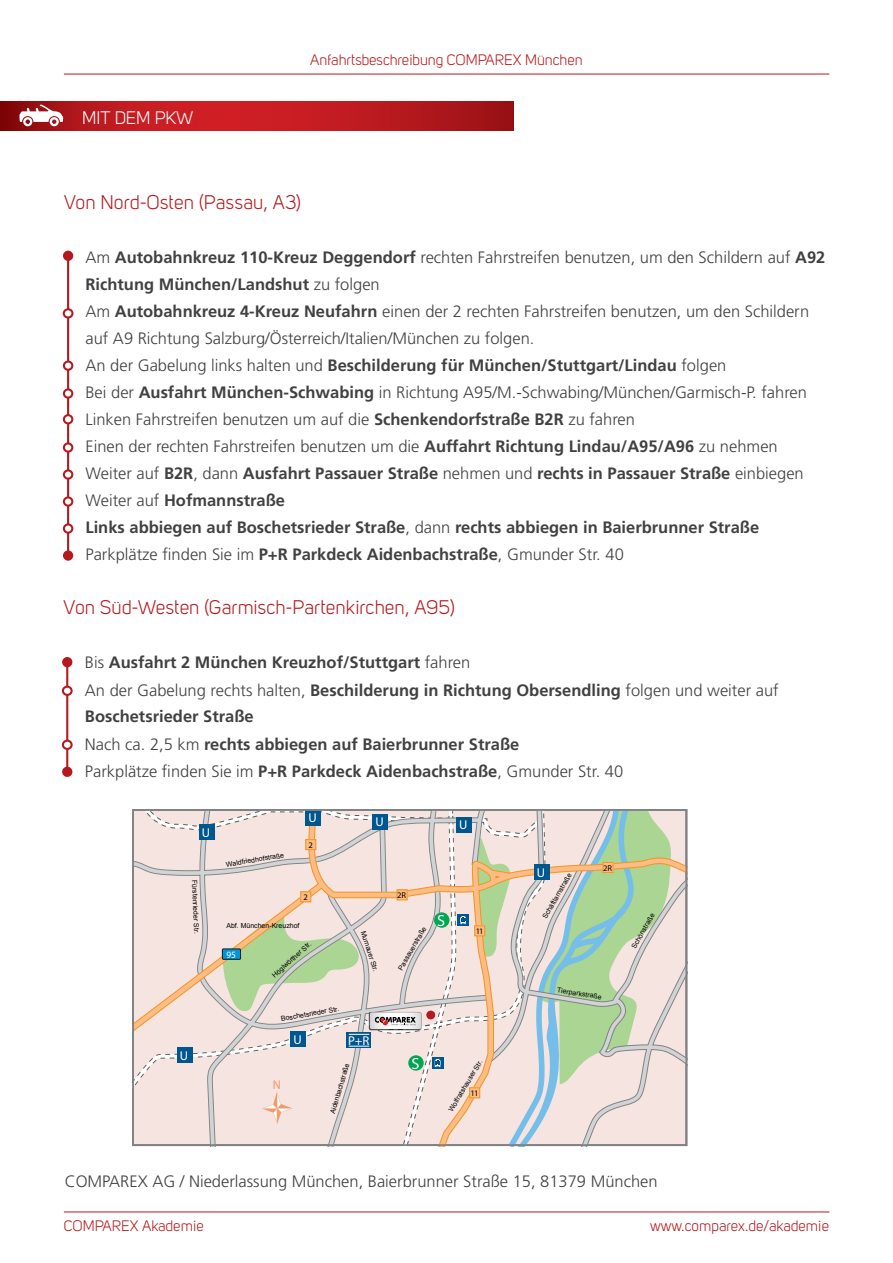
<style>
.page{position:relative;width:893px;height:1263px;background:#fff}
.page>*{position:absolute;margin:0;border:0;box-sizing:border-box;transform-origin:0 0}
.t1{font:19.5px "Uni Sans Book";letter-spacing:.005em;color:#b5191e}
.t2{font:18px "Uni Sans Book";color:#fff}
.t3{font:700 16.5px/27px "Frutiger LT";color:#414042}
.t4{font:300 16.5px/27px "Frutiger LT";color:#414042}
.t5{font:700 16.2px "Frutiger";color:#fff}
.t6{font:15px "Uni Sans Book";color:#b5191e}
.t7{font:700 12.75px "Frutiger";color:#fff}
.t8{font:12.6px "Sparkasse Rg";color:#f09c69}
.t9{font:700 9.6px "Frutiger";color:#fff}
.t10{font:700 8.55px "Frutiger";letter-spacing:-.05em;color:#000}
.t11{font:6.9px "Arial";letter-spacing:-.005em;color:#000003}
.s1{font-weight:300;font-size:15px;color:#cf1f25}
.s2{font-weight:300}
.s3{font-size:15px;color:#cf1f25}
.s4{font-weight:700}
</style>
<div class="page">
<hr style="left:64px;top:1211px;width:765px;height:1px;background:#b5191e">
<hr style="left:64px;top:74px;width:765px;height:1px;background:#b5191e">
<svg style="left:0;top:102px;width:514px;height:28px;background:#b9191e"></svg>
<svg style="left:19px;top:105px;width:44px;height:21px"></svg>
<div style="left:63px;top:251px;width:10px;height:10px;background:#b5191e;border-radius:50%"></div>
<hr style="left:67px;top:259px;width:2px;height:296px;background:#b5191e">
<div style="left:63px;top:550px;width:10px;height:11px;background:#b5191e;border-radius:50%"></div>
<div style="left:64px;top:309px;width:8px;height:8px;background:#fff;border-radius:50%"></div>
<div style="left:63px;top:308px;width:10px;height:10px;border:2px solid #b5191e;border-radius:50%"></div>
<div style="left:64px;top:361px;width:8px;height:9px;background:#fff;border-radius:50%"></div>
<div style="left:63px;top:360px;width:10px;height:11px;border:2px solid #b5191e;border-radius:50%"></div>
<div style="left:64px;top:389px;width:8px;height:9px;background:#fff;border-radius:50%"></div>
<div style="left:63px;top:388px;width:10px;height:11px;border:2px solid #b5191e;border-radius:50%"></div>
<div style="left:64px;top:415px;width:8px;height:8px;background:#fff;border-radius:50%"></div>
<div style="left:63px;top:414px;width:10px;height:10px;border:2px solid #b5191e;border-radius:50%"></div>
<div style="left:64px;top:443px;width:8px;height:9px;background:#fff;border-radius:50%"></div>
<div style="left:63px;top:442px;width:10px;height:11px;border:2px solid #b5191e;border-radius:50%"></div>
<div style="left:64px;top:470px;width:8px;height:9px;background:#fff;border-radius:50%"></div>
<div style="left:63px;top:469px;width:10px;height:11px;border:2px solid #b5191e;border-radius:50%"></div>
<div style="left:64px;top:497px;width:8px;height:9px;background:#fff;border-radius:50%"></div>
<div style="left:63px;top:496px;width:10px;height:11px;border:2px solid #b5191e;border-radius:50%"></div>
<div style="left:64px;top:524px;width:8px;height:9px;background:#fff;border-radius:50%"></div>
<div style="left:63px;top:523px;width:10px;height:11px;border:2px solid #b5191e;border-radius:50%"></div>
<svg style="left:132px;top:809px;width:555px;height:337px;background:#d8ccc7"></svg>
<svg style="left:132px;top:810px;width:539px;height:336px;background:#dcd7cc"></svg>
<div style="left:426px;top:1010px;width:9px;height:9px;background:#b5191e;border-radius:50%"></div>
<div style="left:62px;top:657px;width:10px;height:10px;background:#b5191e;border-radius:50%"></div>
<hr style="left:66px;top:662px;width:2px;height:108px;background:#b5191e">
<div style="left:63px;top:687px;width:9px;height:8px;background:#fff;border-radius:50%"></div>
<div style="left:62px;top:686px;width:11px;height:10px;border:2px solid #b5191e;border-radius:50%"></div>
<div style="left:63px;top:741px;width:9px;height:8px;background:#fff;border-radius:50%"></div>
<div style="left:62px;top:740px;width:11px;height:10px;border:2px solid #b5191e;border-radius:50%"></div>
<div style="left:62px;top:767px;width:10px;height:10px;background:#b5191e;border-radius:50%"></div>
<p class="t2" style="left:82px;top:108px;width:113px">MIT DEM PKW</p>
<p class="t6" style="left:310px;top:52px;width:274px">Anfahrtsbeschreibung COMPAREX München</p>
<p class="t1" style="left:64px;top:191px;width:238px">Von Nord-Osten (Passau, A3)</p>
<p class="t3" style="left:85px;top:244px;width:741px;text-indent:-21px"><span class="s1">•</span> <span class="s2">Am</span> Autobahnkreuz 110-Kreuz Deggendorf <span class="s2">rechten Fahrstreifen benutzen, um den Schildern auf</span> A92<br>Richtung München/Landshut <span class="s2">zu folgen</span></p>
<p class="t4" style="left:85px;top:298px;width:725px;text-indent:-21px"><span class="s3">•</span> Am <span class="s4">Autobahnkreuz 4-Kreuz Neufahrn</span> einen der 2 rechten Fahrstreifen benutzen, um den Schildern auf A9 Richtung Salzburg/Österreich/Italien/München zu folgen.</p>
<p class="t3" style="left:64px;top:352px;width:664px"><span class="s1">•</span> <span class="s2">An der Gabelung links halten und</span> Beschilderung für München/Stuttgart/Lindau <span class="s2">folgen</span></p>
<p class="t4" style="left:64px;top:379px;width:744px"><span class="s3">•</span> Bei der <span class="s4">Ausfahrt München-Schwabing</span> in Richtung A95/M.-Schwabing/München/Garmisch-P. fahren</p>
<p class="t4" style="left:64px;top:406px;width:572px"><span class="s3">•</span> Linken Fahrstreifen benutzen um auf die <span class="s4">Schenkendorfstraße B2R</span> zu fahren</p>
<p class="t4" style="left:64px;top:433px;width:715px"><span class="s3">•</span> Einen der rechten Fahrstreifen benutzen um die <span class="s4">Auffahrt Richtung Lindau/A95/A96</span> zu nehmen</p>
<p class="t3" style="left:64px;top:460px;width:741px"><span class="s1">•</span> <span class="s2">Weiter auf</span> B2R<span class="s2">, dann</span> Ausfahrt Passauer Straße <span class="s2">nehmen und</span> rechts in Passauer Straße <span class="s2">einbiegen</span></p>
<p class="t3" style="left:64px;top:487px;width:222px"><span class="s1">•</span> <span class="s2">Weiter auf</span> Hofmannstraße</p>
<p class="t3" style="left:64px;top:514px;width:696px"><span class="s1">•</span> Links abbiegen auf Boschetsrieder Straße<span class="s2">, dann</span> rechts abbiegen in Baierbrunner Straße</p>
<p class="t4" style="left:64px;top:541px;width:561px"><span class="s3">•</span> Parkplätze finden Sie im <span class="s4">P+R Parkdeck Aidenbachstraße</span>, Gmunder Str. 40</p>
<p class="t1" style="left:64px;top:596px;width:393px">Von Süd-Westen (Garmisch-Partenkirchen, A95)</p>
<p class="t3" style="left:64px;top:649px;width:408px"><span class="s1">•</span> <span class="s2">Bis</span> Ausfahrt 2 München Kreuzhof/Stuttgart <span class="s2">fahren</span></p>
<p class="t3" style="left:85px;top:676px;width:695px;text-indent:-21px"><span class="s1">•</span> <span class="s2">An der Gabelung rechts halten,</span> Beschilderung in Richtung Obersendling <span class="s2">folgen und weiter auf<br></span>Boschetsrieder Straße</p>
<p class="t3" style="left:64px;top:730px;width:457px"><span class="s1">•</span> <span class="s2">Nach ca. 2,5 km</span> rechts abbiegen auf Baierbrunner Straße</p>
<p class="t4" style="left:64px;top:757px;width:561px"><span class="s3">•</span> Parkplätze finden Sie im <span class="s4">P+R Parkdeck Aidenbachstraße</span>, Gmunder Str. 40</p>
<p class="t7" style="left:202px;top:825px;width:10px">U</p>
<p class="t11" style="left:199px;top:880px;width:55px;rotate:87deg">Fürstenrieder Str.</p>
<p class="t7" style="left:180px;top:1048px;width:10px">U</p>
<p class="t7" style="left:309px;top:810px;width:10px">U</p>
<p class="t7" style="left:376px;top:814px;width:10px">U</p>
<p class="t11" style="left:225px;top:859px;width:60px;rotate:-9deg">Waldfriedhofstraße</p>
<p class="t10" style="left:309px;top:840px;width:6px">2</p>
<p class="t10" style="left:304px;top:892px;width:6px">2</p>
<p class="t10" style="left:397px;top:890px;width:10px">2R</p>
<p class="t11" style="left:226px;top:921px;width:74px">Abf. München-Kreuzhof</p>
<p class="t9" style="left:226px;top:948px;width:11px">95</p>
<p class="t11" style="left:270px;top:972px;width:52px;rotate:-42deg">Höglwörther Str.</p>
<p class="t11" style="left:368px;top:929px;width:44px;rotate:72deg">Murnauer Str.</p>
<p class="t11" style="left:396px;top:967px;width:50px;rotate:-60deg">Passauerstraße</p>
<p class="t5" style="left:437px;top:910px;width:10px">S</p>
<p class="t7" style="left:459px;top:817px;width:10px">U</p>
<p class="t10" style="left:476px;top:926px;width:9px">11</p>
<p class="t11" style="left:280px;top:1014px;width:61px;rotate:-10deg">Boschetsrieder Str.</p>
<p class="t7" style="left:293px;top:1031px;width:10px">U</p>
<p class="t7" style="left:348px;top:1032px;width:23px">P+R</p>
<p class="t8" style="left:273px;top:1077px;width:10px">N</p>
<p class="t11" style="left:328px;top:1112px;width:54px;rotate:-73deg">Aidenbachstraße</p>
<p class="t5" style="left:411px;top:1053px;width:10px">S</p>
<p class="t11" style="left:446px;top:1108px;width:61px;rotate:-59deg">Wolfratshauser Str.</p>
<p class="t10" style="left:471px;top:1088px;width:9px">11</p>
<p class="t7" style="left:537px;top:865px;width:10px">U</p>
<p class="t11" style="left:540px;top:915px;width:52px;rotate:-60deg">Schäftlarnstraße</p>
<p class="t10" style="left:603px;top:862px;width:10px">2R</p>
<p class="t11" style="left:558px;top:985px;width:47px;rotate:9deg">Tierparkstraße</p>
<p class="t11" style="left:629px;top:945px;width:41px;rotate:-60deg">Schönstraße</p>
<p class="t4" style="left:65px;top:1168px;width:594px">COMPAREX AG / Niederlassung München, Baierbrunner Straße 15, 81379 München</p>
<p class="t6" style="left:64px;top:1217px;width:141px">COMPAREX Akademie</p>
<p class="t6" style="left:650px;top:1217px;width:180px">www.comparex.de/akademie</p>
</div>
